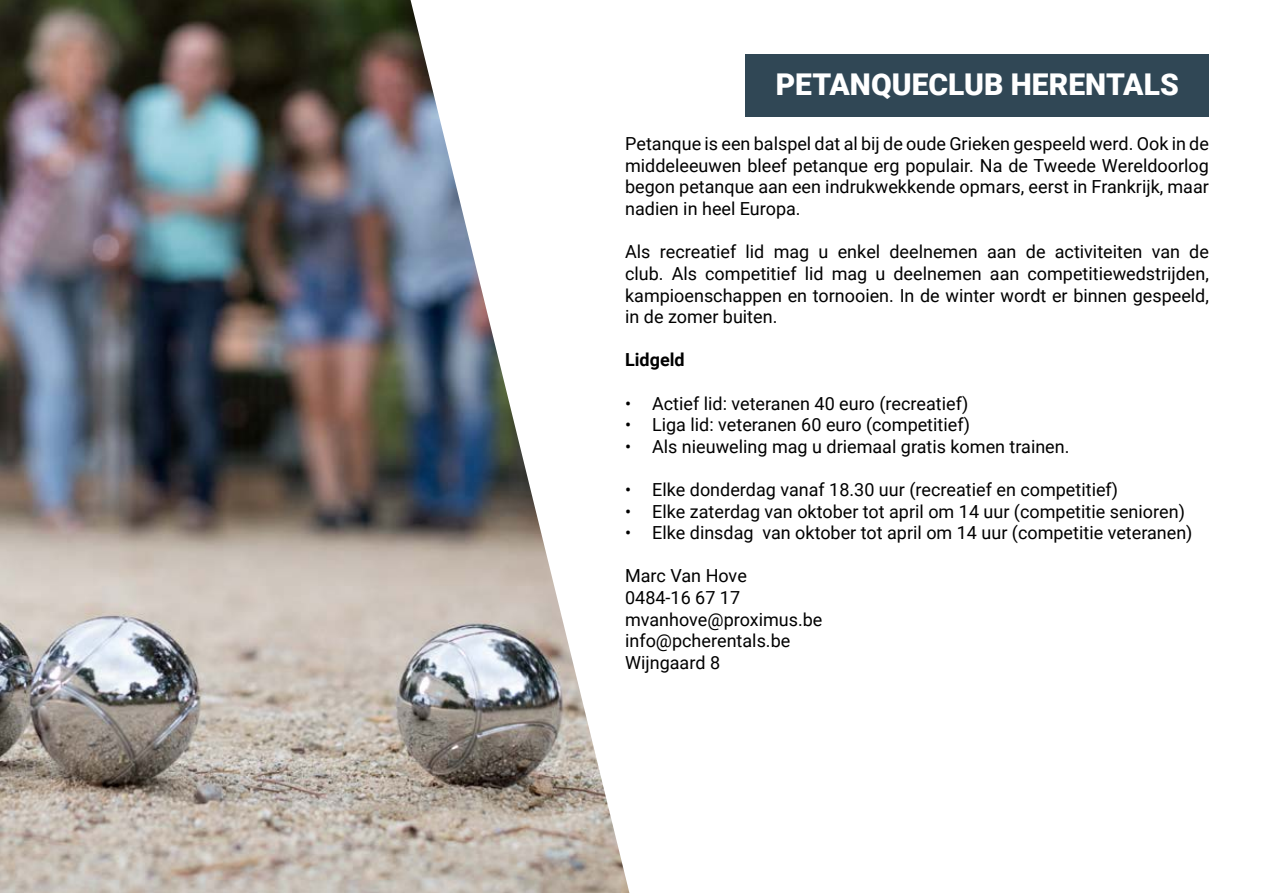
<style>
.page{position:relative;width:1263px;height:893px;background:#fff}
.page>*{position:absolute;margin:0;border:0;box-sizing:border-box;transform-origin:0 0}
.t1{font:900 30px "Roboto";color:#fff}
.t2{font:18px/21.6px "Roboto";color:#000;text-align:justify}
.t3{font:700 18px "Roboto";color:#000}
</style>
<div class="page">
<img style="left:0;top:0;width:629px;height:893px">
<div style="left:746px;top:54px;width:463px;height:62px;background:#304755"></div>
<h1 class="t1" style="left:776px;top:63px;width:404px">PETANQUECLUB HERENTALS</h1>
<p class="t2" style="left:625px;top:132px;width:585px">Petanque is een balspel dat al bij de oude Grieken gespeeld werd. Ook in de middeleeuwen bleef petanque erg populair. Na de Tweede Wereldoorlog begon petanque aan een indrukwekkende opmars, eerst in Frankrijk, maar nadien in heel Europa.</p>
<p class="t2" style="left:625px;top:240px;width:585px">Als recreatief lid mag u enkel deelnemen aan de activiteiten van de club. Als competitief lid mag u deelnemen aan competitiewedstrijden, kampioenschappen en tornooien. In de winter wordt er binnen gespeeld, in de zomer buiten.</p>
<p class="t3" style="left:625px;top:347px;width:61px">Lidgeld</p>
<p class="t2" style="left:625px;top:392px;width:345px">• Actief lid: veteranen 40 euro (recreatief)</p>
<p class="t2" style="left:625px;top:413px;width:346px">• Liga lid: veteranen 60 euro (competitief)</p>
<p class="t2" style="left:625px;top:435px;width:446px">• Als nieuweling mag u driemaal gratis komen trainen.</p>
<p class="t2" style="left:625px;top:478px;width:495px">• Elke donderdag vanaf 18.30 uur (recreatief en competitief)</p>
<p class="t2" style="left:625px;top:500px;width:561px">• Elke zaterdag van oktober tot april om 14 uur (competitie senioren)</p>
<p class="t2" style="left:625px;top:521px;width:569px">• Elke dinsdag van oktober tot april om 14 uur (competitie veteranen)</p>
<p class="t2" style="left:625px;top:564px;width:199px;text-align:left">Marc Van Hove<br>0484-16 67 17 mvanhove@proximus.be info@pcherentals.be<br>Wijngaard 8</p>
</div>
